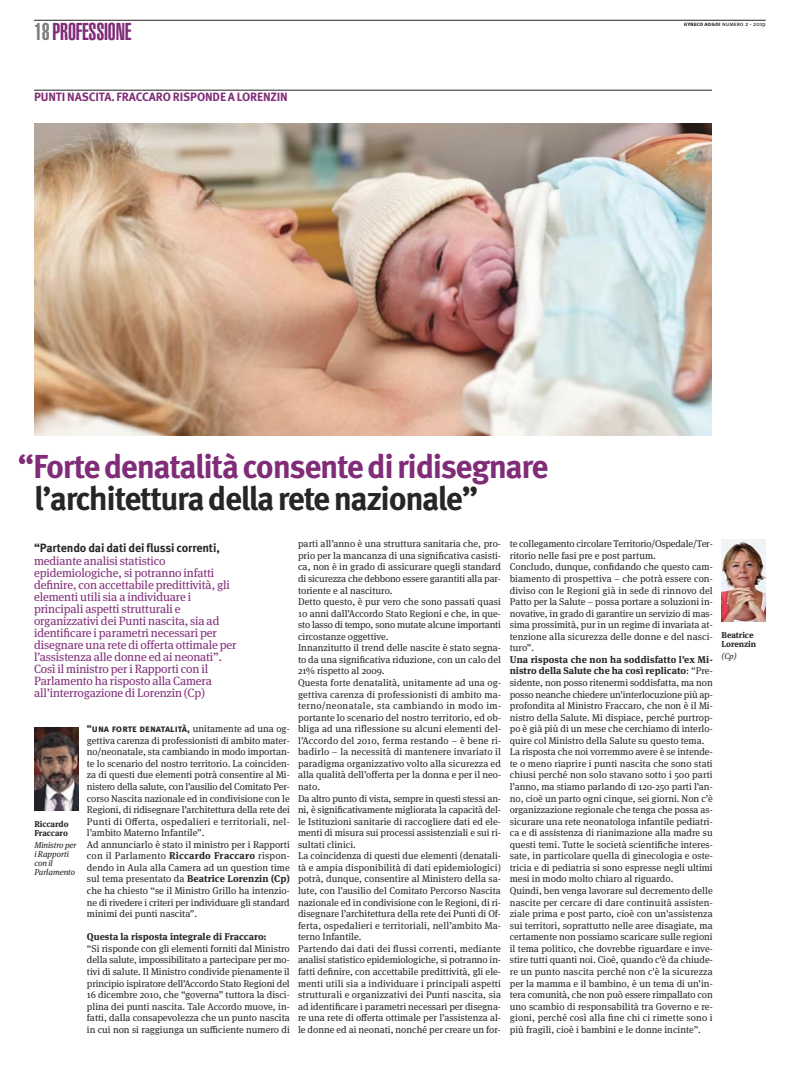
<style>
.page{position:relative;width:794px;height:1078px;background:#fff}
.page>*{position:absolute;margin:0;border:0;box-sizing:border-box;transform-origin:0 0}
.t1{font:700 33.2px/31.8px "Meta Pro";letter-spacing:-.04em;color:#802c78}
.t2{font:900 extra-condensed 24px "Helvetica";letter-spacing:-.01em;color:#802c78}
.t3{font:12px/12px "Meta Serif OT";letter-spacing:-.01em;color:#802c78}
.t4{font:700 12px "Meta Pro";letter-spacing:-.01em;color:#802c78}
.t5{font:700 10px "Meta Pro";letter-spacing:.005em;color:#272526}
.t6{font:9.8px/11.6px "Meta Serif OT";color:#272526;text-align:justify}
.t7{font:700 9.8px "Meta Serif OT";color:#272526}
.t8{font:italic 8.5px/9px "Meta Serif OT";letter-spacing:-.01em;color:#272526}
.t9{font:700 8.5px/9px "Meta Serif OT";letter-spacing:-.01em;color:#272526}
.t10{font:6px "Meta Pro";color:#272526}
.s1{color:#7d7c7d}
.s2{font-weight:700}
.s3{color:#272526}
.s4{font-family:"Meta Pro";font-weight:700;color:#272526}
.s5{font-family:"Meta Serif OT";font-weight:400;font-size:9.8px}
</style>
<div class="page">
<hr style="left:34px;top:20px;width:731px;height:1px;background:#272526">
<hr style="left:34px;top:90px;width:678px;height:1px;background:#272526">
<img style="left:34px;top:727px;width:44px;height:83px">
<img style="left:721px;top:539px;width:44px;height:82px">
<img style="left:34px;top:124px;width:678px;height:311px">
<p class="t2" style="left:34px;top:23px;width:99px"><span class="s1">18</span>PROFESSIONE</p>
<p class="t4" style="left:34px;top:92px;width:255px">PUNTI NASCITA. FRACCARO RISPONDE A LORENZIN</p>
<p class="t10" style="left:684px;top:22px;width:83px"><span class="s2">gyneco aogoi</span> numero 2 - 2019</p>
<p class="t1" style="left:34px;top:452px;width:516px;text-indent:-16px">“Forte denatalità consente di ridisegnare <span class="s3">l’architettura della rete nazionale”</span></p>
<p class="t3" style="left:34px;top:542px;width:204px"><span class="s4">“Partendo dai dati dei flussi correnti, </span>mediante analisi statistico epidemiologiche, si potranno infatti definire, con accettabile predittività, gli elementi utili sia a individuare i principali aspetti strutturali e organizzativi dei Punti nascita, sia ad identificare i parametri necessari per disegnare una rete di offerta ottimale per l’assistenza alle donne ed ai neonati”.<br>Così il ministro per i Rapporti con il Parlamento ha risposto alla Camera all’interrogazione di Lorenzin (Cp)</p>
<p class="t9" style="left:34px;top:819px;width:36px">Riccardo<br>Fraccaro</p>
<p class="t8" style="left:34px;top:840px;width:44px">Ministro per i Rapporti con il<br>Parlamento</p>
<p class="t5" style="left:87px;top:724px;width:204px">“una forte denatalità, <span class="s5">unitamente ad una og-</span></p>
<p class="t6" style="left:87px;top:735px;width:204px">gettiva carenza di professionisti di ambito mater&shy;no/neonatale, sta cambiando in modo importan&shy;te lo scenario del nostro territorio. La coinciden&shy;za di questi due elementi potrà consentire al Mi&shy;nistero della salute, con l’ausilio del Comitato Per&shy;corso Nascita nazionale ed in condivisione con le Regioni, di ridisegnare l’architettura della rete dei Punti di Offerta, ospedalieri e territoriali, nel&shy;l’ambito Materno Infantile”.</p>
<p class="t6" style="left:87px;top:839px;width:204px">Ad annunciarlo è stato il ministro per i Rapporti con il Parlamento <span class="s2">Riccardo Fraccaro</span> rispon&shy;dendo in Aula alla Camera ad un question time sul tema presentato da <span class="s2">Beatrice Lorenzin (Cp) </span>che ha chiesto “se il Ministro Grillo ha intenzio&shy;ne di rivedere i criteri per individuare gli standard minimi dei punti nascita”.</p>
<p class="t7" style="left:87px;top:932px;width:181px">Questa la risposta integrale di Fraccaro:</p>
<p class="t6" style="left:87px;top:943px;width:204px">“Si risponde con gli elementi forniti dal Ministro della salute, impossibilitato a partecipare per mo&shy;tivi di salute. Il Ministro condivide pienamente il principio ispiratore dell’Accordo Stato Regioni del 16 dicembre 2010, che “governa” tuttora la disci&shy;plina dei punti nascita. Tale Accordo muove, in&shy;fatti, dalla consapevolezza che un punto nascita in cui non si raggiunga un sufficiente numero di</p>
<p class="t6" style="left:298px;top:538px;width:204px">parti all’anno è una struttura sanitaria che, pro&shy;prio per la mancanza di una significativa casisti&shy;ca, non è in grado di assicurare quegli standard di sicurezza che debbono essere garantiti alla par&shy;toriente e al nascituro.</p>
<p class="t6" style="left:298px;top:596px;width:204px">Detto questo, è pur vero che sono passati quasi 10 anni dall’Accordo Stato Regioni e che, in que&shy;sto lasso di tempo, sono mutate alcune importanti circostanze oggettive.</p>
<p class="t6" style="left:298px;top:642px;width:204px">Innanzitutto il trend delle nascite è stato segna&shy;to da una significativa riduzione, con un calo del 21% rispetto al 2009.</p>
<p class="t6" style="left:298px;top:677px;width:204px">Questa forte denatalità, unitamente ad una og&shy;gettiva carenza di professionisti di ambito ma&shy;terno/neonatale, sta cambiando in modo im&shy;portante lo scenario del nostro territorio, ed ob&shy;bliga ad una riflessione su alcuni elementi del&shy;l’Accordo del 2010, ferma restando – è bene ri&shy;badirlo – la necessità di mantenere invariato il paradigma organizzativo volto alla sicurezza ed alla qualità dell’offerta per la donna e per il neo&shy;nato.</p>
<p class="t6" style="left:298px;top:793px;width:204px">Da altro punto di vista, sempre in questi stessi an&shy;ni, è significativamente migliorata la capacità del&shy;le Istituzioni sanitarie di raccogliere dati ed ele&shy;menti di misura sui processi assistenziali e sui ri&shy;sultati clinici.</p>
<p class="t6" style="left:298px;top:850px;width:204px">La coincidenza di questi due elementi (denatali&shy;tà e ampia disponibilità di dati epidemiologici) potrà, dunque, consentire al Ministero della sa&shy;lute, con l’ausilio del Comitato Percorso Nascita nazionale ed in condivisione con le Regioni, di ri&shy;disegnare l’architettura della rete dei Punti di Of&shy;ferta, ospedalieri e territoriali, nell’ambito Ma&shy;terno Infantile.</p>
<p class="t6" style="left:298px;top:943px;width:204px">Partendo dai dati dei flussi correnti, mediante analisi statistico epidemiologiche, si potranno in&shy;fatti definire, con accettabile predittività, gli ele&shy;menti utili sia a individuare i principali aspetti strutturali e organizzativi dei Punti nascita, sia ad identificare i parametri necessari per disegna&shy;re una rete di offerta ottimale per l’assistenza al&shy;le donne ed ai neonati, nonché per creare un for-</p>
<p class="t6" style="left:510px;top:538px;width:204px">te collegamento circolare Territorio/Ospedale/Ter&shy;ritorio nelle fasi pre e post partum.</p>
<p class="t6" style="left:510px;top:562px;width:204px">Concludo, dunque, confidando che questo cam&shy;biamento di prospettiva – che potrà essere con&shy;diviso con le Regioni già in sede di rinnovo del Patto per la Salute – possa portare a soluzioni in&shy;novative, in grado di garantire un servizio di mas&shy;sima prossimità, pur in un regime di invariata at&shy;tenzione alla sicurezza delle donne e del nasci&shy;turo”.</p>
<p class="t6" style="left:510px;top:654px;width:204px"><span class="s2">Una risposta che non ha soddisfatto l’ex Mi&shy;nistro della Salute che ha così replicato</span>: “Pre&shy;sidente, non posso ritenermi soddisfatta, ma non posso neanche chiedere un'interlocuzione più ap&shy;profondita al Ministro Fraccaro, che non è il Mi&shy;nistro della Salute. Mi dispiace, perché purtrop&shy;po è già più di un mese che cerchiamo di interlo&shy;quire col Ministro della Salute su questo tema.</p>
<p class="t6" style="left:510px;top:746px;width:204px">La risposta che noi vorremmo avere è se intende&shy;te o meno riaprire i punti nascita che sono stati chiusi perché non solo stavano sotto i 500 parti l’anno, ma stiamo parlando di 120-250 parti l’an&shy;no, cioè un parto ogni cinque, sei giorni. Non c’è organizzazione regionale che tenga che possa as&shy;sicurare una rete neonatologa infantile pediatri&shy;ca e di assistenza di rianimazione alla madre su questi temi. Tutte le società scientifiche interes&shy;sate, in particolare quella di ginecologia e oste&shy;tricia e di pediatria si sono espresse negli ultimi mesi in modo molto chiaro al riguardo.</p>
<p class="t6" style="left:510px;top:885px;width:204px">Quindi, ben venga lavorare sul decremento delle nascite per cercare di dare continuità assisten&shy;ziale prima e post parto, cioè con un'assistenza sui territori, soprattutto nelle aree disagiate, ma certamente non possiamo scaricare sulle regioni il tema politico, che dovrebbe riguardare e inve&shy;stire tutti quanti noi. Cioè, quando c'è da chiude&shy;re un punto nascita perché non c'è la sicurezza per la mamma e il bambino, è un tema di un'in&shy;tera comunità, che non può essere rimpallato con uno scambio di responsabilità tra Governo e re&shy;gioni, perché così alla fine chi ci rimette sono i più fragili, cioè i bambini e le donne incinte”.</p>
<p class="t9" style="left:721px;top:631px;width:36px">Beatrice<br>Lorenzin</p>
<p class="t8" style="left:721px;top:652px;width:17px">(Cp)</p>
</div>
